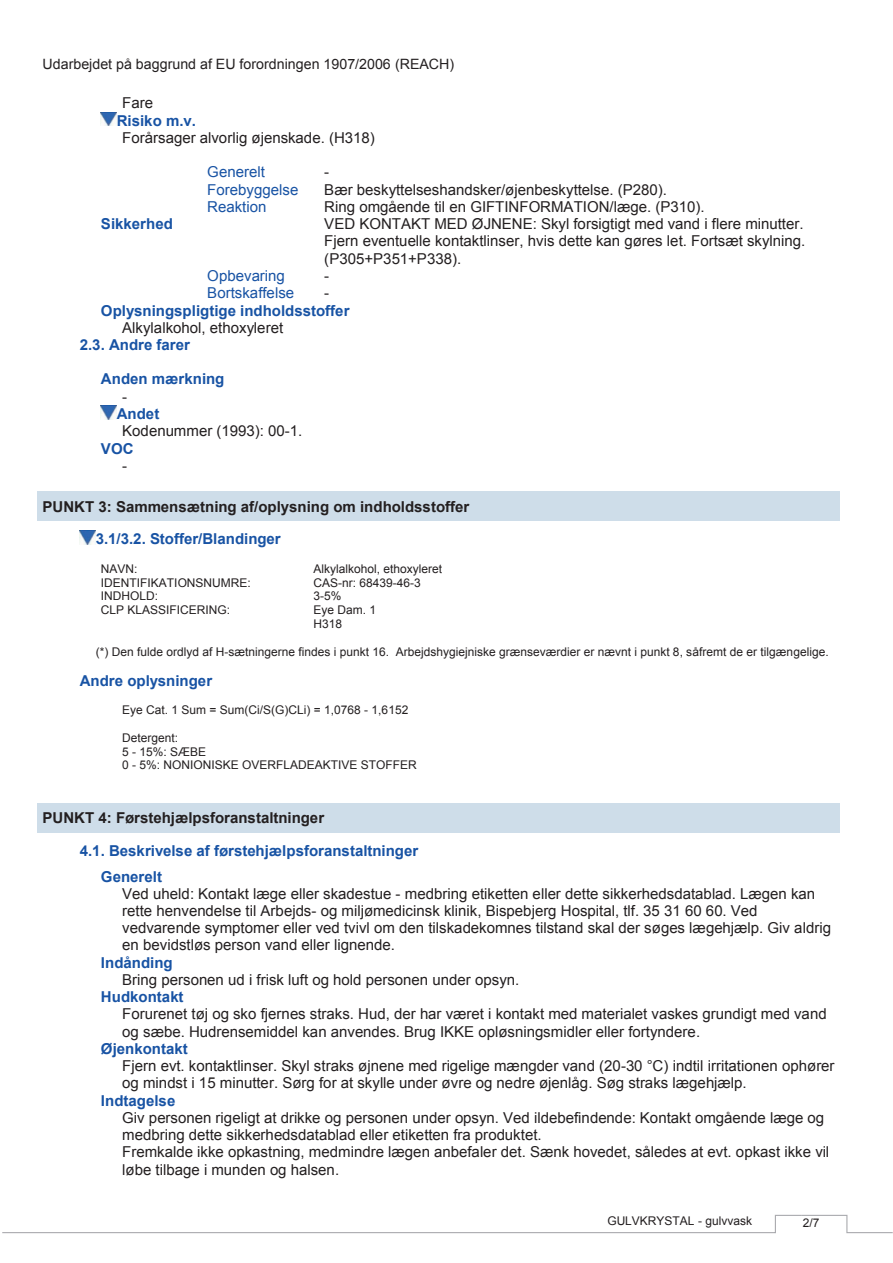
<style>
.page{position:relative;width:893px;height:1263px;background:#fff}
.page>*{position:absolute;margin:0;border:0;box-sizing:border-box;transform-origin:0 0}
.t1{font:15px/17.2px "Arial";color:#231f20}
.t2{font:700 15px/26px "Arial";color:#1853a4}
.t3{font:700 15px "Arial";color:#231f20}
.t4{font:15px "Arial";color:#1853a4}
.t5{font:14.25px "Arial";color:#231f20}
.t6{font:12px/13.8px "Arial";color:#231f20}
</style>
<div class="page">
<svg style="left:2px;top:1214px;width:891px;height:20px"></svg>
<img style="left:101px;top:112px;width:16px;height:14px">
<img style="left:101px;top:405px;width:16px;height:14px">
<div style="left:37px;top:491px;width:803px;height:30px;background:#cedde9"></div>
<img style="left:80px;top:530px;width:16px;height:14px">
<div style="left:37px;top:803px;width:803px;height:30px;background:#cedde9"></div>
<p class="t5" style="left:43px;top:59px;width:413px">Udarbejdet på baggrund af EU forordningen 1907/2006 (REACH)</p>
<p class="t1" style="left:122px;top:96px;width:32px">Fare</p>
<p class="t2" style="left:117px;top:109px;width:81px">Risiko m.v.</p>
<p class="t1" style="left:122px;top:130px;width:254px">Forårsager alvorlig øjenskade. (H318)</p>
<p class="t4" style="left:207px;top:166px;width:59px">Generelt</p>
<p class="t1" style="left:324px;top:165px;width:7px">-</p>
<p class="t4" style="left:207px;top:184px;width:93px">Forebyggelse</p>
<p class="t1" style="left:324px;top:182px;width:344px">Bær beskyttelseshandsker/øjenbeskyttelse. (P280).</p>
<p class="t4" style="left:207px;top:201px;width:61px">Reaktion</p>
<p class="t1" style="left:324px;top:199px;width:483px">Ring omgående til en GIFTINFORMATION/læge. (P310).<br>VED KONTAKT MED ØJNENE: Skyl forsigtigt med vand i flere minutter.<br>Fjern eventuelle kontaktlinser, hvis dette kan gøres let. Fortsæt skylning. (P305+P351+P338).</p>
<p class="t4" style="left:207px;top:270px;width:79px">Opbevaring</p>
<p class="t1" style="left:324px;top:268px;width:7px">-</p>
<p class="t4" style="left:207px;top:287px;width:88px">Bortskaffelse</p>
<p class="t1" style="left:324px;top:286px;width:7px">-</p>
<p class="t2" style="left:101px;top:299px;width:250px">Oplysningspligtige indholdsstoffer</p>
<p class="t1" style="left:122px;top:320px;width:163px">Alkylalkohol, ethoxyleret</p>
<p class="t2" style="left:80px;top:333px;width:112px">2.3. Andre farer</p>
<p class="t2" style="left:101px;top:368px;width:125px">Anden mærkning</p>
<p class="t1" style="left:122px;top:389px;width:7px">-</p>
<p class="t2" style="left:117px;top:402px;width:44px">Andet</p>
<p class="t1" style="left:122px;top:424px;width:182px">Kodenummer (1993): 00-1.</p>
<p class="t2" style="left:101px;top:437px;width:34px">VOC</p>
<p class="t1" style="left:122px;top:458px;width:7px">-</p>
<p class="t3" style="left:43px;top:501px;width:428px">PUNKT 3: Sammensætning af/oplysning om indholdsstoffer</p>
<p class="t2" style="left:96px;top:527px;width:187px">3.1/3.2. Stoffer/Blandinger</p>
<p class="t6" style="left:101px;top:563px;width:38px">NAVN:</p>
<p class="t6" style="left:313px;top:563px;width:130px">Alkylalkohol, ethoxyleret</p>
<p class="t6" style="left:101px;top:577px;width:151px">IDENTIFIKATIONSNUMRE:</p>
<p class="t6" style="left:313px;top:577px;width:109px">CAS-nr: 68439-46-3</p>
<p class="t6" style="left:101px;top:590px;width:59px">INDHOLD:</p>
<p class="t6" style="left:313px;top:590px;width:29px">3-5%</p>
<p class="t6" style="left:101px;top:604px;width:131px">CLP KLASSIFICERING:</p>
<p class="t6" style="left:313px;top:604px;width:64px">Eye Dam. 1<br>H318</p>
<p class="t6" style="left:96px;top:646px;width:734px">(*) Den fulde ordlyd af H-sætningerne findes i punkt 16. Arbejdshygiejniske grænseværdier er nævnt i punkt 8, såfremt de er tilgængelige.</p>
<p class="t2" style="left:80px;top:669px;width:134px">Andre oplysninger</p>
<p class="t6" style="left:122px;top:704px;width:288px">Eye Cat. 1 Sum = Sum(Ci/S(G)CLi) = 1,0768 - 1,6152</p>
<p class="t6" style="left:122px;top:732px;width:296px">Detergent:<br>5 - 15%: SÆBE<br>0 - 5%: NONIONISKE OVERFLADEAKTIVE STOFFER</p>
<p class="t2" style="left:101px;top:212px;width:73px">Sikkerhed</p>
<p class="t3" style="left:43px;top:812px;width:283px">PUNKT 4: Førstehjælpsforanstaltninger</p>
<p class="t2" style="left:101px;top:839px;width:319px;text-indent:-21px">4.1. Beskrivelse af førstehjælpsforanstaltninger<br>Generelt</p>
<p class="t1" style="left:122px;top:886px;width:710px">Ved uheld: Kontakt læge eller skadestue - medbring etiketten eller dette sikkerhedsdatablad. Lægen kan rette henvendelse til Arbejds- og miljømedicinsk klinik, Bispebjerg Hospital, tlf. 35 31 60 60. Ved vedvarende symptomer eller ved tvivl om den tilskadekomnes tilstand skal der søges lægehjælp. Giv aldrig en bevidstløs person vand eller lignende.</p>
<p class="t2" style="left:101px;top:951px;width:73px">Indånding</p>
<p class="t1" style="left:122px;top:972px;width:399px">Bring personen ud i frisk luft og hold personen under opsyn.</p>
<p class="t2" style="left:101px;top:985px;width:84px">Hudkontakt</p>
<p class="t1" style="left:122px;top:1007px;width:706px">Forurenet tøj og sko fjernes straks. Hud, der har været i kontakt med materialet vaskes grundigt med vand og sæbe. Hudrensemiddel kan anvendes. Brug IKKE opløsningsmidler eller fortyndere.</p>
<p class="t2" style="left:101px;top:1037px;width:88px">Øjenkontakt</p>
<p class="t1" style="left:122px;top:1059px;width:714px">Fjern evt. kontaktlinser. Skyl straks øjnene med rigelige mængder vand (20-30 °C) indtil irritationen ophører og mindst i 15 minutter. Sørg for at skylle under øvre og nedre øjenlåg. Søg straks lægehjælp.</p>
<p class="t2" style="left:101px;top:1089px;width:76px">Indtagelse</p>
<p class="t1" style="left:122px;top:1110px;width:708px">Giv personen rigeligt at drikke og personen under opsyn. Ved ildebefindende: Kontakt omgående læge og medbring dette sikkerhedsdatablad eller etiketten fra produktet.<br>Fremkalde ikke opkastning, medmindre lægen anbefaler det. Sænk hovedet, således at evt. opkast ikke vil løbe tilbage i munden og halsen.</p>
<p class="t6" style="left:607px;top:1215px;width:146px">GULVKRYSTAL - gulvvask</p>
<p class="t6" style="left:803px;top:1217px;width:18px">2/7</p>
</div>
